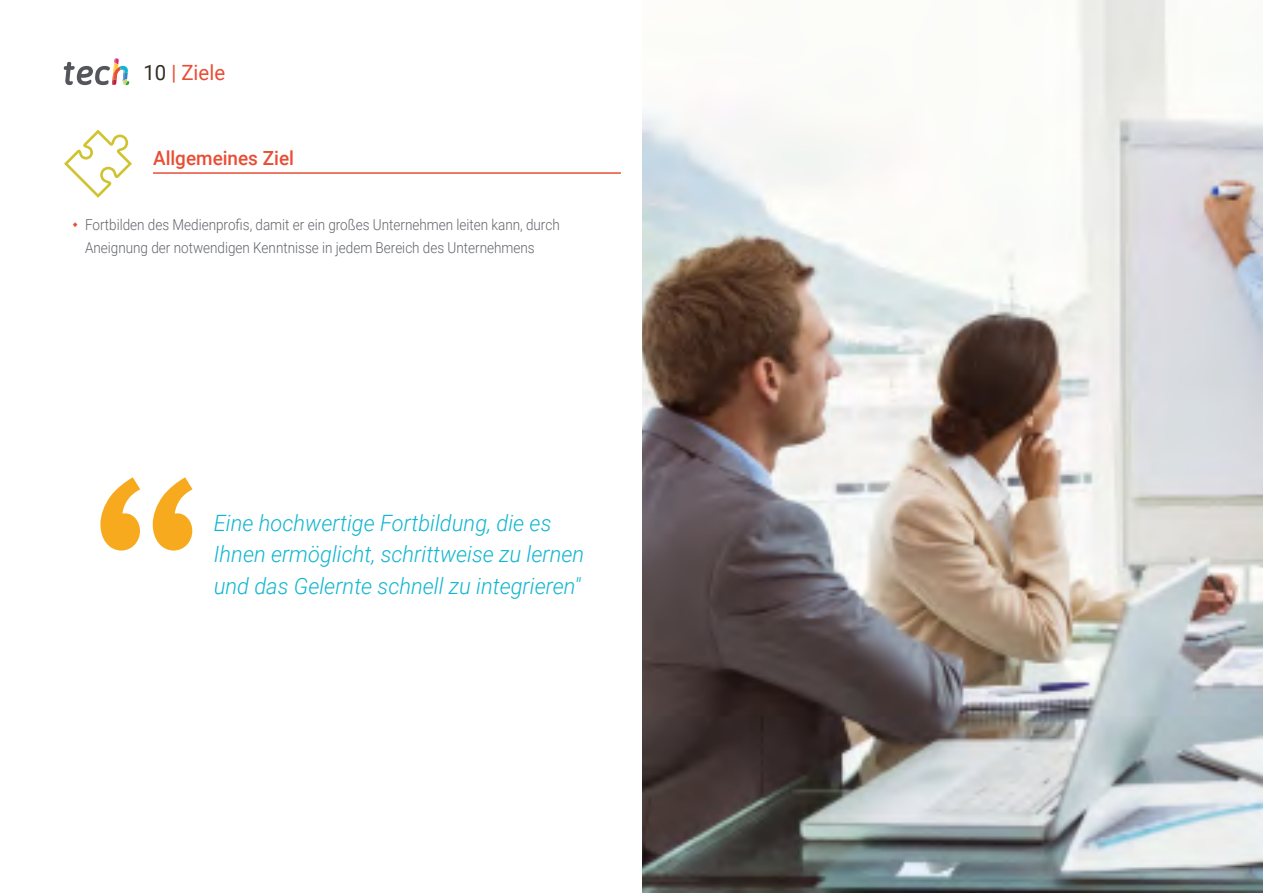
<style>
.page{position:relative;width:1263px;height:893px;background:#fff}
.page>*{position:absolute;margin:0;border:0;box-sizing:border-box;transform-origin:0 0}
.t1{font:italic 300 22.5px/31.5px "Roboto";color:#0fb6cf}
.t2{font:21px "Roboto";color:#e94d35}
.t3{font:500 19.5px "Roboto";color:#e94d35}
.t4{font:300 15px/22.5px "Roboto";color:#61646a;scale:.9 1}
.s1{color:#312e20}
.s2{color:#e94d36}
</style>
<div class="page">
<hr style="left:153px;top:173px;width:468px;height:1px;background:#e94d35">
<svg style="left:64px;top:130px;width:68px;height:68px"></svg>
<svg style="left:64px;top:58px;width:65px;height:28px"></svg>
<svg style="left:100px;top:477px;width:93px;height:74px"></svg>
<img style="left:642px;top:0;width:621px;height:893px">
<h2 class="t2" style="left:144px;top:57px;width:83px"><span class="s1">10</span> <span class="s2">|</span> Ziele</h2>
<h3 class="t3" style="left:153px;top:144px;width:142px">Allgemeines Ziel</h3>
<p class="t4" style="left:85px;top:213px;width:529px">Fortbilden des Medienprofis, damit er ein großes Unternehmen leiten kann, durch<br>Aneignung der notwendigen Kenntnisse in jedem Bereich des Unternehmens</p>
<h1 class="t1" style="left:214px;top:506px;width:372px">Eine hochwertige Fortbildung, die es<br>Ihnen ermöglicht, schrittweise zu lernen und das Gelernte schnell zu integrieren"</h1>
</div>
